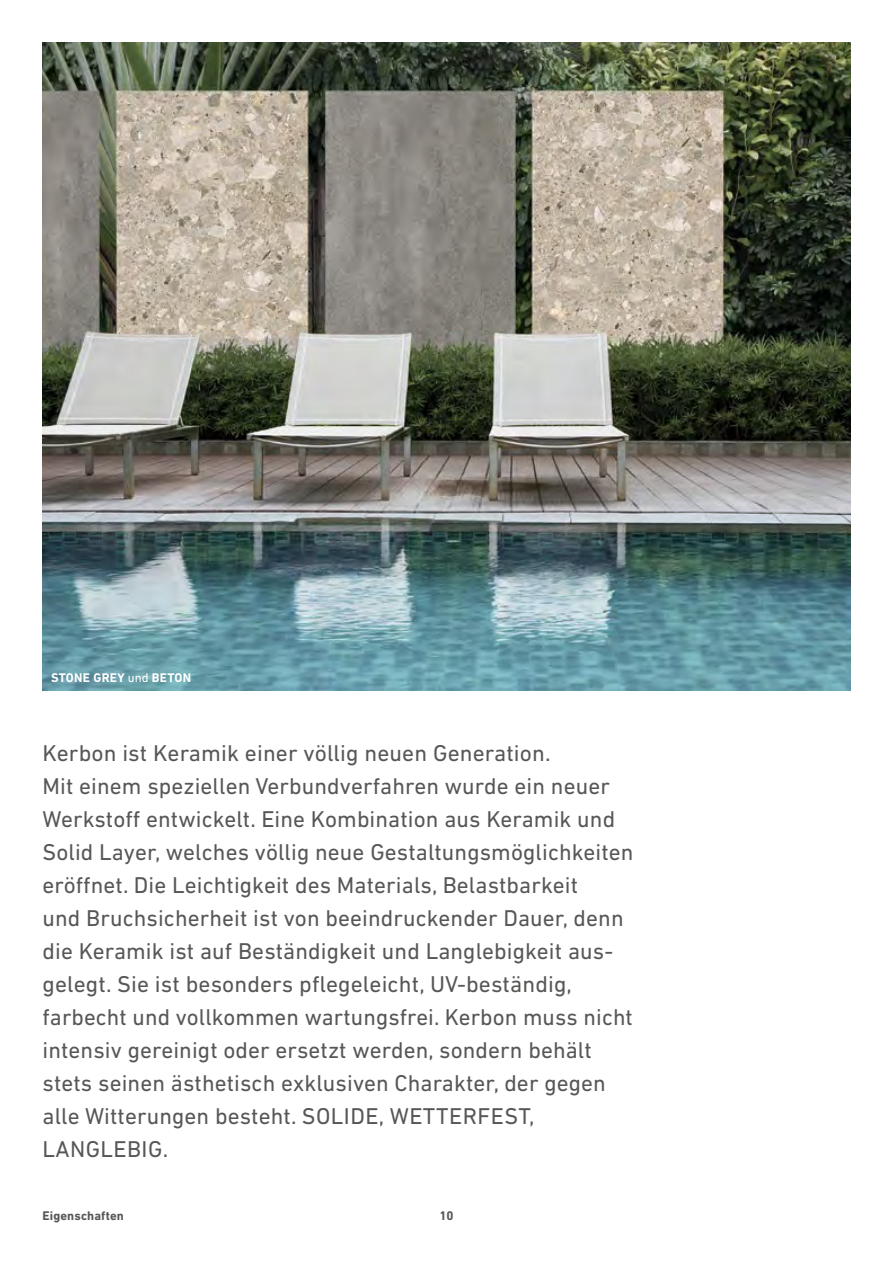
<style>
.page{position:relative;width:893px;height:1263px;background:#fff}
.page>*{position:absolute;margin:0;border:0;box-sizing:border-box;transform-origin:0 0}
.t1{font:23.25px/33px "DIN Next LT Pro";letter-spacing:.005em;color:#575756}
.t2{font:700 12.75px "DIN Next LT Pro";letter-spacing:.02em;color:#fff}
.t3{font:700 12.75px "DIN Next LT Pro";letter-spacing:.01em;color:#575756}
.s1{font-weight:400}
</style>
<div class="page">
<img style="left:43px;top:43px;width:807px;height:648px">
<p class="t2" style="left:51px;top:670px;width:142px">STONE GREY <span class="s1">und</span> BETON</p>
<p class="t1" style="left:43px;top:736px;width:593px">Kerbon ist Keramik einer völlig neuen Generation.<br>Mit einem speziellen Verbundverfahren wurde ein neuer Werkstoff entwickelt. Eine Kombination aus Keramik und Solid Layer, welches völlig neue Gestaltungsmöglichkeiten eröffnet. Die Leichtigkeit des Materials, Belastbarkeit<br>und Bruchsicherheit ist von beeindruckender Dauer, denn die Keramik ist auf Beständigkeit und Langlebigkeit aus&shy;gelegt. Sie ist besonders pflegeleicht, UV-beständig, farbecht und vollkommen wartungsfrei. Kerbon muss nicht intensiv gereinigt oder ersetzt werden, sondern behält stets seinen ästhetisch exklusiven Charakter, der gegen alle Witterungen besteht. SOLIDE, WETTERFEST, LANGLEBIG.</p>
<p class="t3" style="left:43px;top:1209px;width:83px">Eigenschaften</p>
<p class="t3" style="left:439px;top:1209px;width:16px">10</p>
</div>
